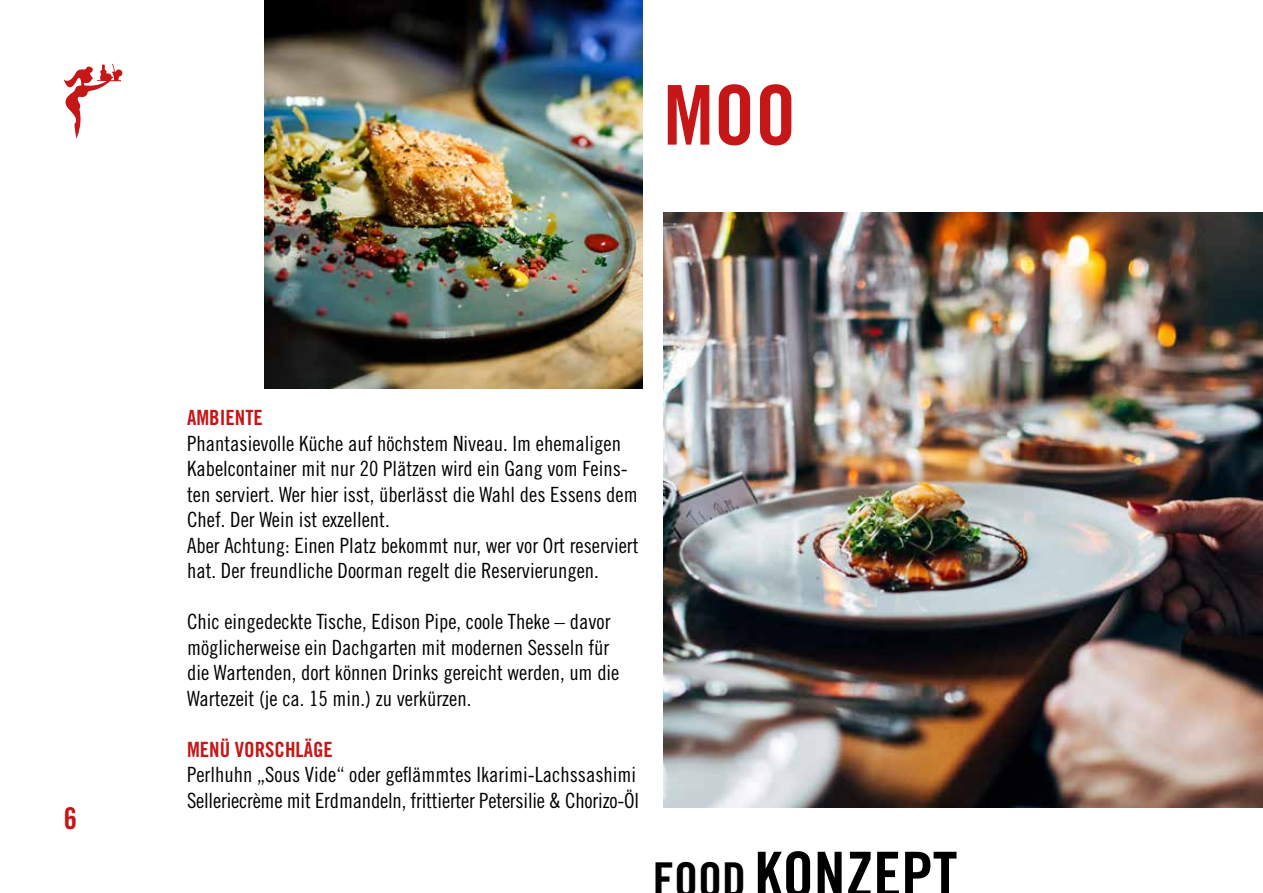
<style>
.page{position:relative;width:1263px;height:893px;background:#fff}
.page>*{position:absolute;margin:0;border:0;box-sizing:border-box;transform-origin:0 0}
.t1{font:82.5px "Trade Gothic LT Std Bd Cn 20";color:#c51718}
.t2{font:63px "Trade Gothic LT Std Bd Cn 20";color:#000}
.t3{font:30px "Trade Gothic LT Std Bd Cn 20";color:#c51718}
.t4{font:21px/25.5px "Trade Gothic LT Std Cn 18";color:#000}
.t5{font:21px "Trade Gothic LT Std Bd Cn 20";color:#c51718}
.s1{font-size:48px}
</style>
<div class="page">
<svg style="left:63px;top:64px;width:60px;height:75px"></svg>
<img style="left:264px;top:0;width:378px;height:389px">
<img style="left:663px;top:213px;width:600px;height:595px">
<h3 class="t3" style="left:64px;top:800px;width:15px">6</h3>
<h1 class="t1" style="left:663px;top:65px;width:134px">MOO</h1>
<p class="t5" style="left:187px;top:405px;width:77px">AMBIENTE</p>
<p class="t4" style="left:187px;top:430px;width:453px">Phantasievolle Küche auf höchstem Niveau. Im ehemaligen Kabelcontainer mit nur 20 Plätzen wird ein Gang vom Feins&shy;ten serviert. Wer hier isst, überlässt die Wahl des Essens dem Chef. Der Wein ist exzellent.<br>Aber Achtung: Einen Platz bekommt nur, wer vor Ort reserviert hat. Der freundliche Doorman regelt die Reservierungen.</p>
<p class="t4" style="left:187px;top:609px;width:434px">Chic eingedeckte Tische, Edison Pipe, coole Theke – davor möglicherweise ein Dachgarten mit modernen Sesseln für die Wartenden, dort können Drinks gereicht werden, um die Wartezeit (je ca. 15 min.) zu verkürzen.</p>
<p class="t5" style="left:187px;top:737px;width:147px">MENÜ VORSCHLÄGE</p>
<p class="t4" style="left:187px;top:762px;width:454px">Perlhuhn „Sous Vide“ oder geflämmtes Ikarimi-Lachssashimi<br>Selleriecrème mit Erdmandeln, frittierter Petersilie &amp; Chorizo-Öl</p>
<h2 class="t2" style="left:653px;top:836px;width:306px"><span class="s1">FOOD</span> KONZEPT</h2>
</div>
